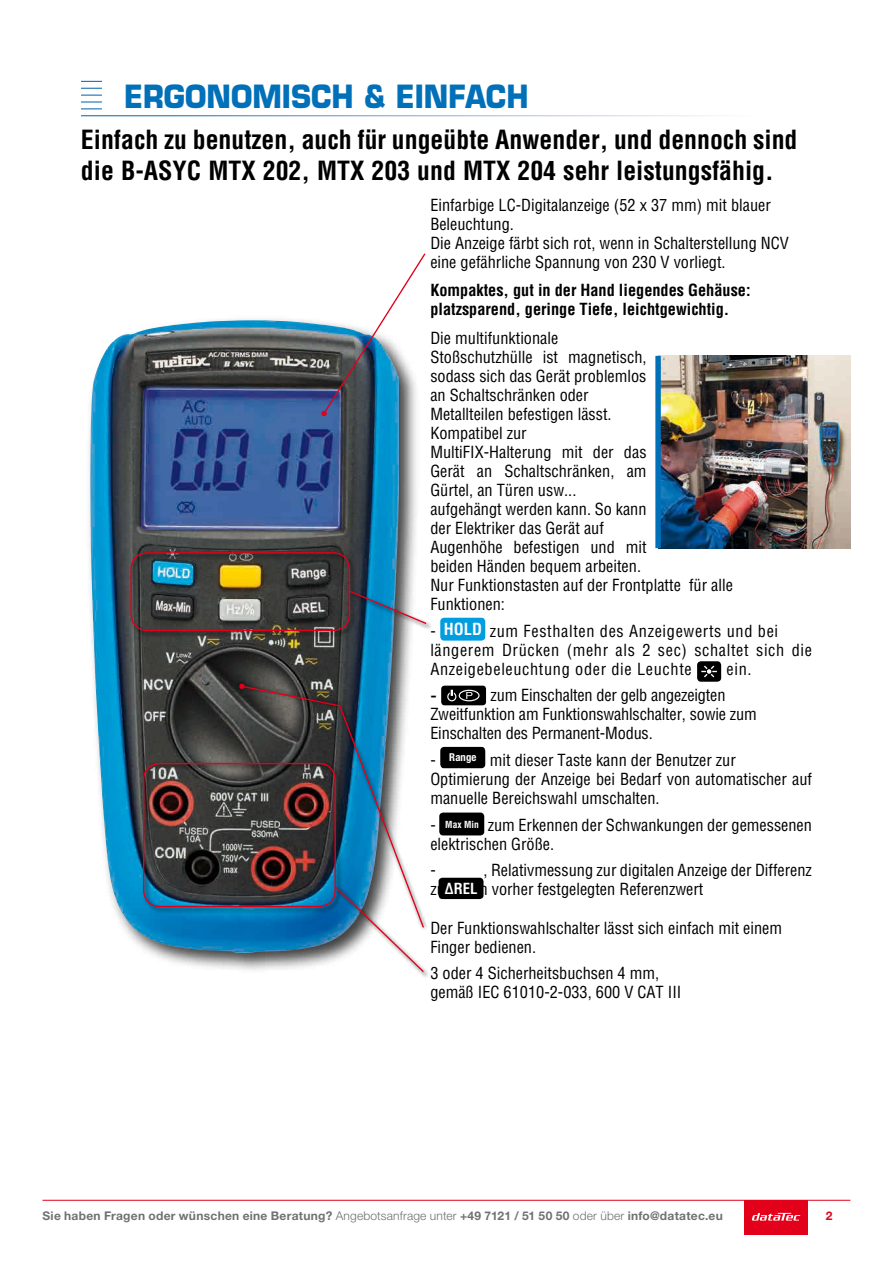
<style>
.page{position:relative;width:893px;height:1263px;background:#fff}
.page>*{position:absolute;margin:0;border:0;box-sizing:border-box;transform-origin:0 0}
.t1{font:700 31.2px "Eurostile LT Std";color:#0070b8;scale:.9 1}
.t2{font:700 condensed 25.8px/30.9px "Helvetica LT Std";color:#000}
.t3{font:condensed 16.35px/19px "Helvetica LT Std";color:#000}
.t4{font:condensed 16.35px/19px "Helvetica LT Std";letter-spacing:.04em;color:#000}
.t5{font:700 condensed 16.35px/19px "Helvetica LT Std";color:#000}
.t6{font:500 16.35px "Helvetica Neue LT Std";color:#000}
.t7{font:700 condensed 15px "Helvetica LT Std";color:#fff}
.t8{font:700 12px "Helvetica Neue LT Pro";letter-spacing:.025em;color:#707172}
.t9{font:700 12px "Helvetica Neue LT Pro";color:#e2001a}
.s1{font-weight:700;color:#fff}
.s2{font-weight:300}
</style>
<div class="page">
<div style="left:744px;top:1200px;width:64px;height:34px;background:#e2001a"></div>
<svg style="left:752px;top:1213px;width:48px;height:7px"></svg>
<hr style="left:43px;top:1200px;width:807px;height:1px;background:#e2001a">
<svg style="left:81px;top:88px;width:21px;height:1px"></svg>
<svg style="left:81px;top:95px;width:21px;height:1px"></svg>
<svg style="left:81px;top:102px;width:21px;height:1px"></svg>
<svg style="left:81px;top:109px;width:21px;height:1px"></svg>
<svg style="left:81px;top:81px;width:21px;height:1px"></svg>
<div style="left:440px;top:618px;width:45px;height:23px;background:#009ee0;border-radius:4px"></div>
<div style="left:697px;top:661px;width:24px;height:21px;background:#000;border-radius:4px"></div>
<svg style="left:701px;top:665px;width:16px;height:13px"></svg>
<div style="left:441px;top:686px;width:45px;height:19px;background:#000;border-radius:3px"></div>
<div style="left:447px;top:692px;width:9px;height:9px;border:1px solid #fff;border-radius:50%"></div>
<svg style="left:450px;top:690px;width:4px;height:6px"></svg>
<div style="left:459px;top:690px;width:21px;height:11px;border:1px solid #fff;border-radius:50%"></div>
<svg style="left:466px;top:692px;width:6px;height:7px"></svg>
<div style="left:440px;top:747px;width:45px;height:21px;background:#000;border-radius:4px"></div>
<div style="left:439px;top:812px;width:45px;height:23px;background:#000;border-radius:4px"></div>
<div style="left:439px;top:878px;width:44px;height:21px;background:#000;border-radius:4px"></div>
<img style="left:661px;top:356px;width:189px;height:192px">
<div style="left:655px;top:356px;width:6px;height:192px;background:#0070b8"></div>
<div style="left:86px;top:316px;width:334px;height:658px;background:#000;opacity:.75"></div>
<img style="left:90px;top:320px;width:309px;height:633px">
<div style="left:129px;top:551px;width:304px;height:87px;background:#000;opacity:.75"></div>
<div style="left:130px;top:552px;width:220px;height:79px;border:1px solid #e2001a;border-radius:16px"></div>
<svg style="left:348px;top:589px;width:80px;height:36px"></svg>
<div style="left:141px;top:761px;width:289px;height:217px;background:#000;opacity:.75"></div>
<div style="left:143px;top:763px;width:193px;height:144px;border:1px solid #e2001a;border-radius:16px"></div>
<svg style="left:333px;top:931px;width:92px;height:42px"></svg>
<div style="left:235px;top:680px;width:193px;height:251px;background:#000;opacity:.75"></div>
<img style="left:240px;top:685px;width:185px;height:244px">
<svg style="left:239px;top:684px;width:6px;height:5px"></svg>
<svg style="left:321px;top:253px;width:105px;height:163px"></svg>
<h1 class="t1" style="left:124px;top:77px;width:451px">ERGONOMISCH &amp; EINFACH</h1>
<h2 class="t2" style="left:81px;top:124px;width:718px">Einfach zu benutzen, auch für ungeübte Anwender, und dennoch sind die B-ASYC MTX 202, MTX 203 und MTX 204 sehr leistungsfähig.</h2>
<p class="t3" style="left:430px;top:195px;width:360px">Einfarbige LC-Digitalanzeige (52 x 37 mm) mit blauer Beleuchtung.<br>Die Anzeige färbt sich rot, wenn in Schalterstellung NCV eine gefährliche Spannung von 230 V vorliegt.</p>
<p class="t5" style="left:430px;top:281px;width:322px">Kompaktes, gut in der Hand liegendes Gehäuse: platzsparend, geringe Tiefe, leichtgewichtig.</p>
<p class="t3" style="left:430px;top:328px;width:304px">Die multifunktionale<br>Stoßschutzhülle ist magnetisch,<br>sodass sich das Gerät problemlos<br>an Schaltschränken oder<br>Metallteilen befestigen lässt.<br>Kompatibel zur<br>MultiFIX-Halterung mit der das<br>Gerät an Schaltschränken, am<br>Gürtel, an Türen usw...<br>aufgehängt werden kann. So kann<br>der Elektriker das Gerät auf<br>Augenhöhe befestigen und mit<br>beiden Händen bequem arbeiten.<br>Nur Funktionstasten auf der Frontplatte für alle<br>Funktionen:</p>
<p class="t4" style="left:430px;top:621px;width:383px">- <span class="s1">HOLD</span> zum Festhalten des Anzeigewerts und bei längerem Drücken (mehr als 2 sec) schaltet sich die<br>Anzeigebeleuchtung oder die Leuchte</p>
<p class="t3" style="left:726px;top:659px;width:27px">ein.</p>
<p class="t3" style="left:430px;top:686px;width:328px;text-indent:60px">zum Einschalten der gelb angezeigten<br>Zweitfunktion am Funktionswahlschalter, sowie zum<br>Einschalten des Permanent-Modus.</p>
<p class="t3" style="left:430px;top:750px;width:383px">- <sup>Range</sup> mit dieser Taste kann der Benutzer zur<br>Optimierung der Anzeige bei Bedarf von automatischer auf manuelle Bereichswahl umschalten.</p>
<p class="t3" style="left:430px;top:815px;width:383px">- <sup>Max</sup> <sup>Min</sup> zum Erkennen der Schwankungen der gemessenen elektrischen Größe.</p>
<p class="t3" style="left:430px;top:861px;width:7px">-</p>
<p class="t6" style="left:430px;top:686px;width:8px">-</p>
<p class="t3" style="left:430px;top:861px;width:383px;text-indent:53px">, Relativmessung zur digitalen Anzeige der Differenz zu einem vorher festgelegten Referenzwert</p>
<p class="t3" style="left:430px;top:918px;width:353px">Der Funktionswahlschalter lässt sich einfach mit einem<br>Finger bedienen.</p>
<p class="t3" style="left:430px;top:964px;width:253px">3 oder 4 Sicherheitsbuchsen 4 mm, gemäß IEC 61010-2-033, 600 V CAT III</p>
<p class="t7" style="left:445px;top:879px;width:34px">ΔREL</p>
<p class="t8" style="left:43px;top:1209px;width:682px">Sie haben Fragen oder wünschen eine Beratung? <span class="s2">Angebotsanfrage unter</span> +49 7121 / 51 50 50 <span class="s2">oder über</span> info@datatec.eu</p>
<p class="t9" style="left:826px;top:1209px;width:8px">2</p>
</div>
